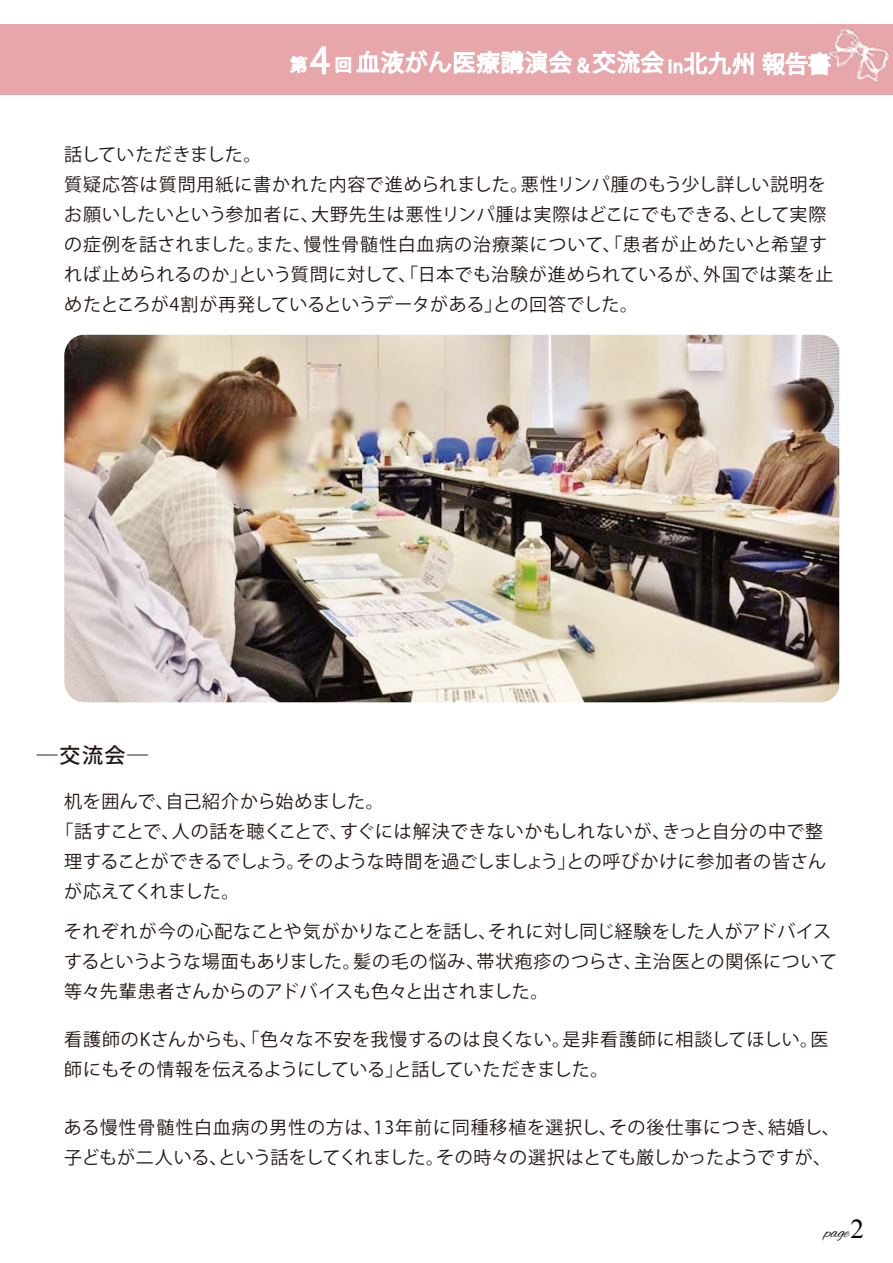
<style>
.page{position:relative;width:893px;height:1263px;background:#fff}
.page>*{position:absolute;margin:0;border:0;box-sizing:border-box;transform-origin:0 0}
.t1{font:500 21px "Koz Go Pro";color:#221714}
.t2{font:18px/30px "Koz Go Pro";letter-spacing:.03em;color:#221714}
.t3{font:18px/30px "Koz Go Pro";letter-spacing:.01em;color:#221714}
.t4{font:18px "Koz Go Pro";letter-spacing:-.01em;color:#221714}
.t5{font:18px "Koz Go Pro";letter-spacing:-.035em;color:#221714}
.t6{font:17.55px "Alex Brush";color:#000}
.s1{font-family:"Iskoola Pota";font-size:27.3px}
</style>
<div class="page">
<div style="left:0;top:24px;width:893px;height:70px;background:#e7a7aa"></div>
<img style="left:783px;top:29px;width:110px;height:66px">
<svg style="left:762px;top:45px;width:69px;height:31px"></svg>
<svg style="left:288px;top:46px;width:467px;height:49px"></svg>
<img style="left:64px;top:335px;width:776px;height:367px">
<p class="t2" style="left:64px;top:140px;width:770px">話していただきました。<br>質疑応答は質問用紙に書かれた内容で進められました。悪性リンパ腫のもう少し詳しい説明をお願いしたいという参加者に、大野先生は悪性リンパ腫は実際はどこにでもできる、として実際の症例を話されました。また、慢性骨髄性白血病の治療薬について、「患者が止めたいと希望すれば止められるのか」という質問に対して、「日本でも治験が進められているが、外国では薬を止めたところが4割が再発しているというデータがある」との回答でした。</p>
<p class="t1" style="left:37px;top:742px;width:113px">―交流会―</p>
<p class="t2" style="left:64px;top:787px;width:321px">机を囲んで、自己紹介から始めました。</p>
<p class="t2" style="left:56px;top:817px;width:769px">「話すことで、人の話を聴くことで、すぐには解決できないかもしれないが、きっと自分の中で整</p>
<p class="t4" style="left:64px;top:849px;width:763px">理することができるでしょう。そのような時間を過ごしましょう」との呼びかけに参加者の皆さん</p>
<p class="t5" style="left:64px;top:879px;width:177px">が応えてくれました。</p>
<p class="t3" style="left:64px;top:917px;width:775px">それぞれが今の心配なことや気がかりなことを話し、それに対し同じ経験をした人がアドバイスするというような場面もありました。髪の毛の悩み、帯状疱疹のつらさ、主治医との関係について等々先輩患者さんからのアドバイスも色々と出されました。</p>
<p class="t3" style="left:64px;top:1025px;width:766px">看護師のKさんからも、「色々な不安を我慢するのは良くない。是非看護師に相談してほしい。医師にもその情報を伝えるようにしている」と話していただきました。</p>
<p class="t2" style="left:64px;top:1113px;width:777px">ある慢性骨髄性白血病の男性の方は、13年前に同種移植を選択し、その後仕事につき、結婚し、子どもが二人いる、という話をしてくれました。その時々の選択はとても厳しかったようですが、</p>
<p class="t6" style="left:824px;top:1223px;width:41px">page<span class="s1">2</span></p>
</div>
